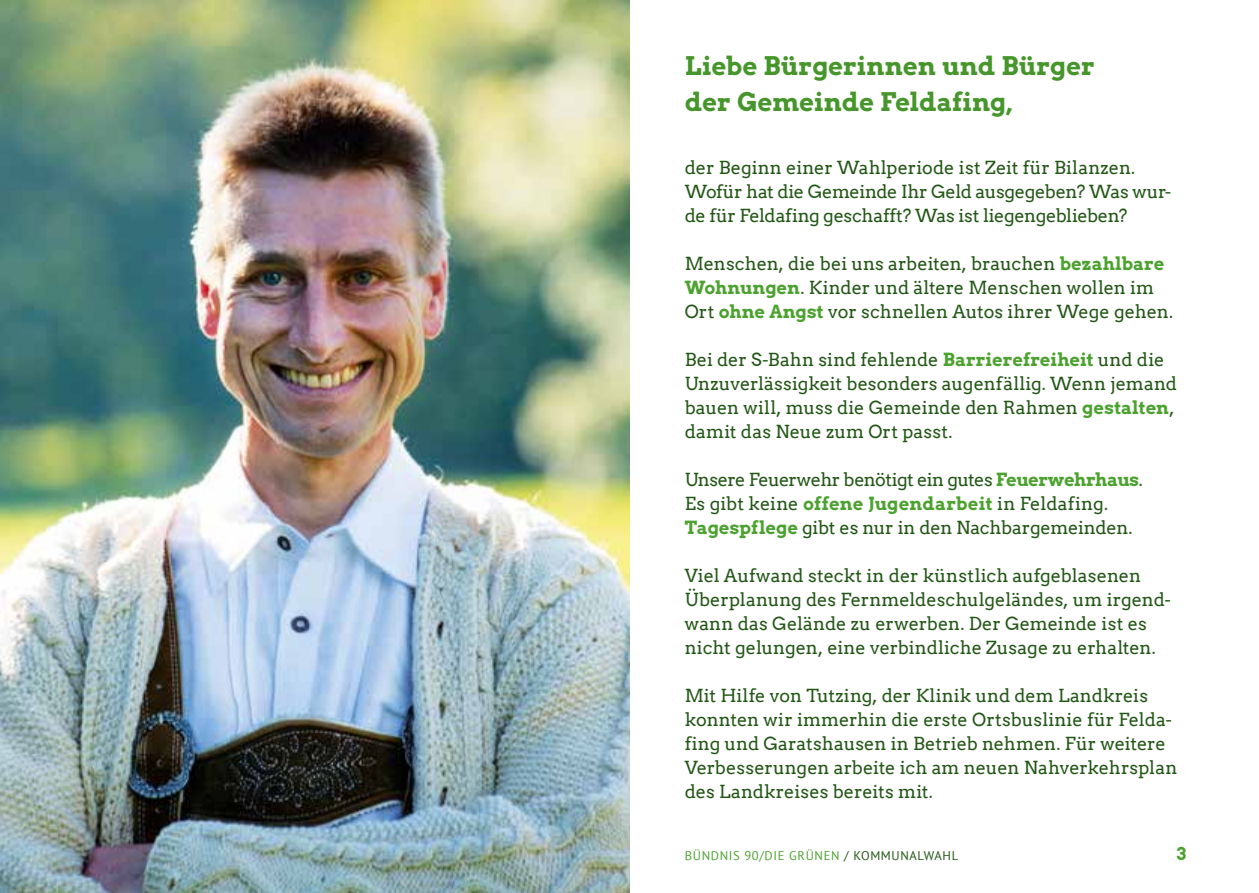
<style>
.page{position:relative;width:1259px;height:893px;background:#fff}
.page>*{position:absolute;margin:0;border:0;box-sizing:border-box;transform-origin:0 0}
.t1{font:25.5px/36px "Arvo Gruen";letter-spacing:-.005em;color:#46962b}
.t2{font:18px/24px "Arvo";letter-spacing:-.005em;color:#235716}
.t3{font:17.55px "Arvo Gruen";color:#4ca22f}
.t4{font:12.6px "PT Sans";letter-spacing:.05em;color:#4ca22f}
.s1{font-family:"Arvo Gruen";color:#4ca22f}
.s2{color:#235716}
</style>
<div class="page">
<img style="left:0;top:0;width:629px;height:893px">
<h1 class="t1" style="left:685px;top:46px;width:411px">Liebe Bürgerinnen und Bürger der Gemeinde Feldafing,</h1>
<p class="t2" style="left:685px;top:156px;width:488px">der Beginn einer Wahlperiode ist Zeit für Bilanzen.<br>Wofür hat die Gemeinde Ihr Geld ausgegeben? Was wur&shy;de für Feldafing geschafft? Was ist liegengeblieben?</p>
<p class="t2" style="left:685px;top:252px;width:490px">Menschen, die bei uns arbeiten, brauchen <span class="s1">bezahlbare<br>Wohnungen</span>. Kinder und ältere Menschen wollen im<br>Ort <span class="s1">ohne Angst</span> vor schnellen Autos ihrer Wege gehen.</p>
<p class="t2" style="left:685px;top:348px;width:494px">Bei der S-Bahn sind fehlende <span class="s1">Barrierefreiheit</span> und die Unzuverlässigkeit besonders augenfällig. Wenn jemand bauen will, muss die Gemeinde den Rahmen <span class="s1">gestalten</span>, damit das Neue zum Ort passt.</p>
<p class="t2" style="left:685px;top:468px;width:459px">Unsere Feuerwehr benötigt ein gutes <span class="s1">Feuerwehrhaus</span>.<br>Es gibt keine <span class="s1">offene Jugendarbeit</span> in Feldafing.<br><span class="s1">Tagespflege</span> gibt es nur in den Nachbargemeinden.</p>
<p class="t2" style="left:685px;top:564px;width:487px">Viel Aufwand steckt in der künstlich aufgeblasenen Überplanung des Fernmeldeschulgeländes, um irgend&shy;wann das Gelände zu erwerben. Der Gemeinde ist es nicht gelungen, eine verbindliche Zusage zu erhalten.</p>
<p class="t2" style="left:685px;top:684px;width:494px">Mit Hilfe von Tutzing, der Klinik und dem Landkreis konnten wir immerhin die erste Ortsbuslinie für Felda&shy;fing und Garatshausen in Betrieb nehmen. Für weitere Verbesserungen arbeite ich am neuen Nahverkehrsplan des Landkreises bereits mit.</p>
<p class="t4" style="left:685px;top:848px;width:275px">BÜNDNIS 90/DIE GRÜNEN <span class="s2">/ KOMMUNALWAHL</span></p>
<p class="t3" style="left:1176px;top:842px;width:11px">3</p>
</div>
